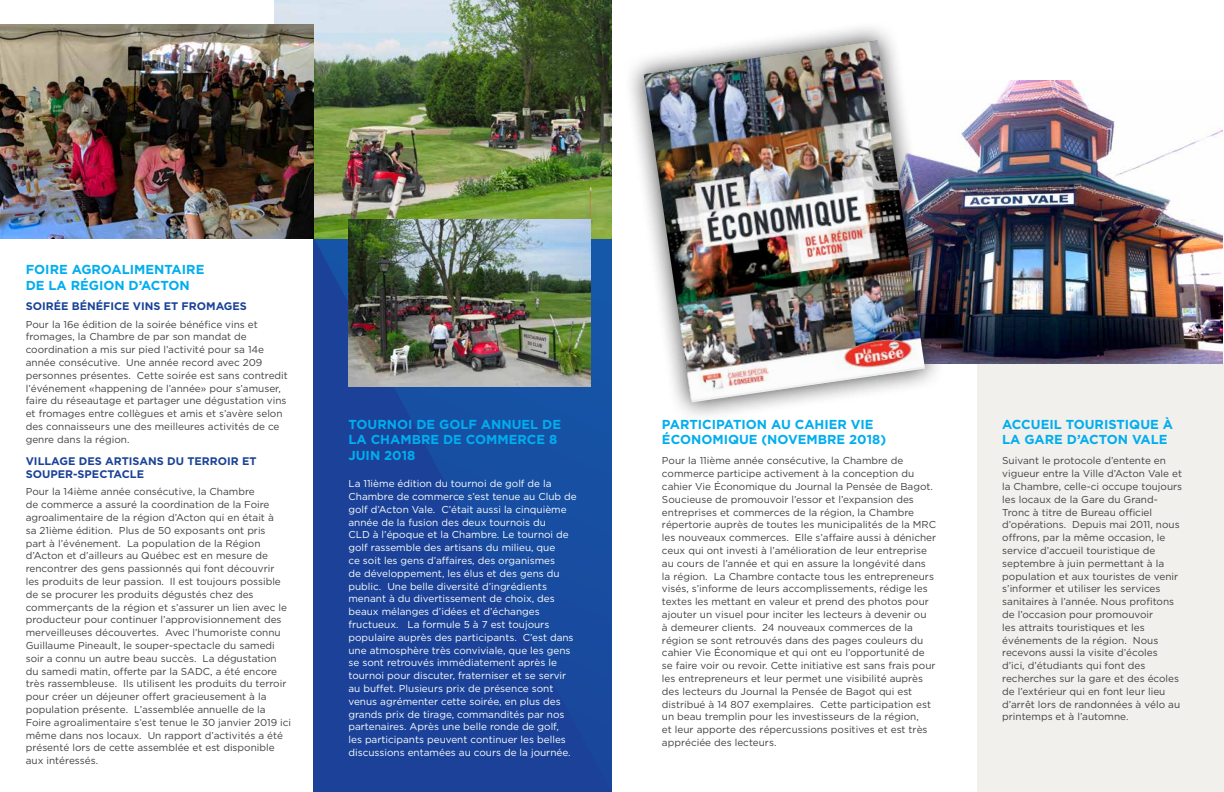
<style>
.page{position:relative;width:1224px;height:792px;background:#fff}
.page>*{position:absolute;margin:0;border:0;box-sizing:border-box;transform-origin:0 0}
.t1{font:700 13px/15.6px "Gotham HTF";color:#00aeef}
.t2{font:700 11px/13.2px "Gotham HTF";color:#1b4298}
.t3{font:10px/12.8px "Gotham HTF";color:#414042}
.t4{font:10px/12.8px "Gotham HTF";color:#fff}
</style>
<div class="page">
<svg style="left:314px;top:238px;width:298px;height:554px;fill:#1b4298"></svg>
<div style="left:978px;top:364px;width:246px;height:428px;background:#f2f0ed"></div>
<img style="left:275px;top:0;width:337px;height:238px">
<img style="left:348px;top:219px;width:243px;height:167px">
<img style="left:0;top:24px;width:314px;height:214px">
<img style="left:945px;top:81px;width:278px;height:283px">
<div style="left:624px;top:21px;width:321px;height:401px;background:#000;opacity:.75"></div>
<img style="left:644px;top:40px;width:281px;height:363px">
<h1 class="t1" style="left:26px;top:262px;width:180px">FOIRE AGROALIMENTAIRE<br>DE LA RÉGION D’ACTON</h1>
<p class="t2" style="left:26px;top:300px;width:223px">SOIRÉE BÉNÉFICE VINS ET FROMAGES</p>
<p class="t3" style="left:26px;top:318px;width:264px">Pour la 16e édition de la soirée bénéfice vins et fromages, la Chambre de par son mandat de coordination a mis sur pied l’activité pour sa 14e année consécutive. Une année record avec 209 personnes présentes. Cette soirée est sans contredit l’événement «happening de l’année» pour s’amuser, faire du réseautage et partager une dégustation vins et fromages entre collègues et amis et s’avère selon des connaisseurs une des meilleures activités de ce genre dans la région.</p>
<p class="t2" style="left:26px;top:454px;width:232px">VILLAGE DES ARTISANS DU TERROIR ET<br>SOUPER-SPECTACLE</p>
<p class="t3" style="left:26px;top:485px;width:267px">Pour la 14ième année consécutive, la Chambre<br>de commerce a assuré la coordination de la Foire agroalimentaire de la région d’Acton qui en était à<br>sa 21ième édition. Plus de 50 exposants ont pris<br>part à l’événement. La population de la Région d’Acton et d’ailleurs au Québec est en mesure de rencontrer des gens passionnés qui font découvrir<br>les produits de leur passion. Il est toujours possible de se procurer les produits dégustés chez des commerçants de la région et s’assurer un lien avec le producteur pour continuer l’approvisionnement des merveilleuses découvertes. Avec l’humoriste connu Guillaume Pineault, le souper-spectacle du samedi soir a connu un autre beau succès. La dégustation du samedi matin, offerte par la SADC, a été encore très rassembleuse. Ils utilisent les produits du terroir pour créer un déjeuner offert gracieusement à la population présente. L’assemblée annuelle de la Foire agroalimentaire s’est tenue le 30 janvier 2019 ici même dans nos locaux. Un rapport d’activités a été présenté lors de cette assemblée et est disponible aux intéressés.</p>
<h1 class="t1" style="left:348px;top:416px;width:214px">TOURNOI DE GOLF ANNUEL DE<br>LA CHAMBRE DE COMMERCE 8<br>JUIN 2018</h1>
<p class="t4" style="left:348px;top:477px;width:230px">La 11ième édition du tournoi de golf de la Chambre de commerce s’est tenue au Club de golf d’Acton Vale. C’était aussi la cinquième année de la fusion des deux tournois du<br>CLD à l’époque et la Chambre. Le tournoi de golf rassemble des artisans du milieu, que<br>ce soit les gens d’affaires, des organismes<br>de développement, les élus et des gens du public. Une belle diversité d’ingrédients menant à du divertissement de choix, des beaux mélanges d’idées et d’échanges fructueux. La formule 5 à 7 est toujours populaire auprès des participants. C’est dans une atmosphère très conviviale, que les gens se sont retrouvés immédiatement après le tournoi pour discuter, fraterniser et se servir au buffet. Plusieurs prix de présence sont venus agrémenter cette soirée, en plus des grands prix de tirage, commandités par nos partenaires. Après une belle ronde de golf,<br>les participants peuvent continuer les belles discussions entamées au cours de la journée.</p>
<h1 class="t1" style="left:662px;top:416px;width:226px">PARTICIPATION AU CAHIER VIE<br>ÉCONOMIQUE (NOVEMBRE 2018)</h1>
<p class="t3" style="left:662px;top:454px;width:276px">Pour la 11ième année consécutive, la Chambre de commerce participe activement à la conception du cahier Vie Économique du Journal la Pensée de Bagot.<br>Soucieuse de promouvoir l’essor et l’expansion des entreprises et commerces de la région, la Chambre répertorie auprès de toutes les municipalités de la MRC les nouveaux commerces. Elle s’affaire aussi à dénicher ceux qui ont investi à l’amélioration de leur entreprise au cours de l’année et qui en assure la longévité dans la région. La Chambre contacte tous les entrepreneurs visés, s’informe de leurs accomplissements, rédige les textes les mettant en valeur et prend des photos pour ajouter un visuel pour inciter les lecteurs à devenir ou<br>à demeurer clients. 24 nouveaux commerces de la région se sont retrouvés dans des pages couleurs du cahier Vie Économique et qui ont eu l’opportunité de se faire voir ou revoir. Cette initiative est sans frais pour les entrepreneurs et leur permet une visibilité auprès des lecteurs du Journal la Pensée de Bagot qui est distribué à 14 807 exemplaires. Cette participation est un beau tremplin pour les investisseurs de la région,<br>et leur apporte des répercussions positives et est très appréciée des lecteurs.</p>
<h1 class="t1" style="left:1002px;top:416px;width:172px">ACCUEIL TOURISTIQUE À<br>LA GARE D’ACTON VALE</h1>
<p class="t3" style="left:1002px;top:454px;width:181px">Suivant le protocole d’entente en vigueur entre la Ville d’Acton Vale et la Chambre, celle-ci occupe toujours les locaux de la Gare du Grand-Tronc à titre de Bureau officiel d’opérations. Depuis mai 2011, nous offrons, par la même occasion, le service d’accueil touristique de septembre à juin permettant à la population et aux touristes de venir s’informer et utiliser les services sanitaires à l’année. Nous profitons de l’occasion pour promouvoir<br>les attraits touristiques et les événements de la région. Nous recevons aussi la visite d’écoles d’ici, d’étudiants qui font des recherches sur la gare et des écoles de l’extérieur qui en font leur lieu d’arrêt lors de randonnées à vélo au printemps et à l’automne.</p>
</div>
